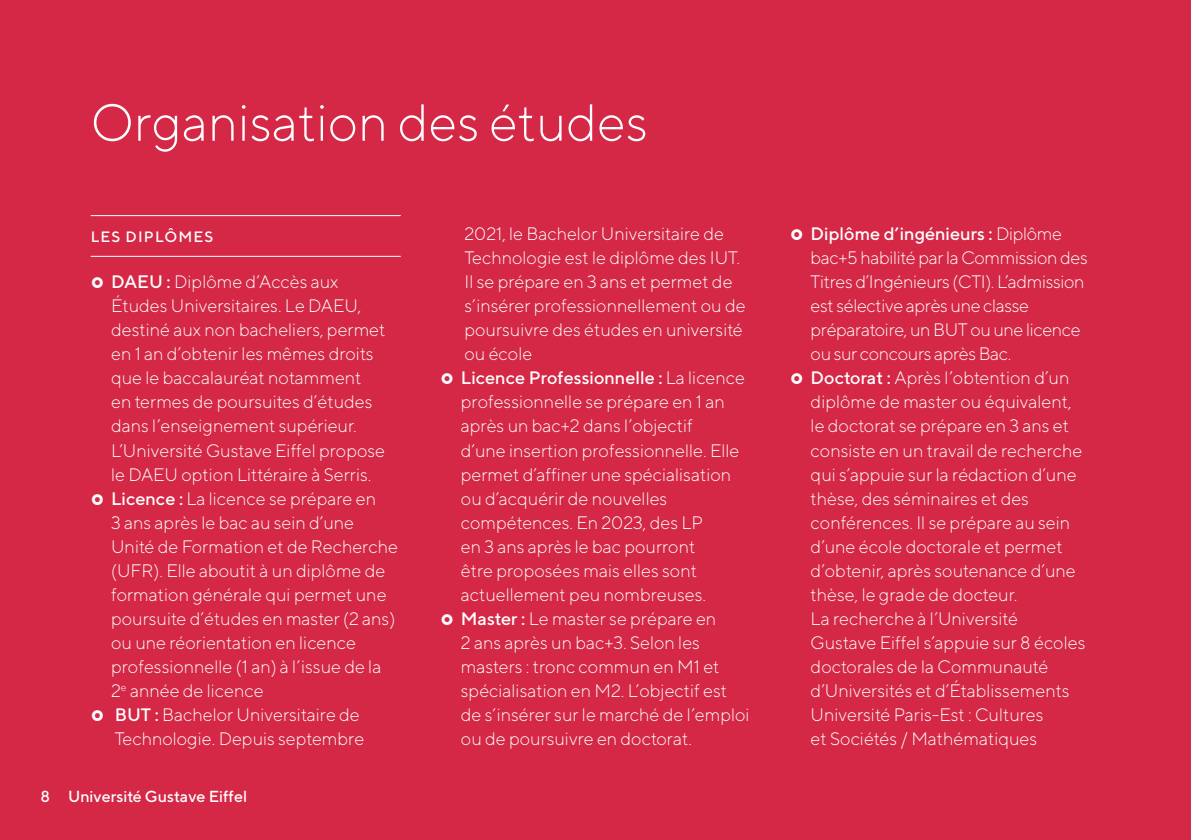
<style>
.page{position:relative;width:1191px;height:840px;background:#fff}
.page>*{position:absolute;margin:0;border:0;box-sizing:border-box;transform-origin:0 0}
.Gros_Titre{font:300 52px "TT Norms";color:#fff}
.t1{font:300 18px/24px "TT Norms";color:#fff}
.t2{font:300 18px/24px "TT Norms";letter-spacing:-.02em;color:#fff}
.t3{font:500 16px "TT Norms";color:#fff}
.Intertitre{font:500 15px "TT Norms";letter-spacing:.075em;color:#fff}
.s1{font-weight:500}
</style>
<div class="page">
<div style="left:0;top:0;width:1191px;height:839px;background:#d42846"></div>
<hr style="left:91px;top:215px;width:310px;height:1px;background:#fff">
<hr style="left:91px;top:256px;width:310px;height:1px;background:#fff">
<p class="Gros_Titre" style="left:91px;top:90px;width:559px">Organisation des études</p>
<p class="Intertitre" style="left:91px;top:227px;width:124px">LES DIPLÔMES</p>
<p class="t1" style="left:111px;top:269px;width:276px"><span class="s1">DAEU :</span> Diplôme d’Accès aux Études Universitaires. Le DAEU, destiné aux non bacheliers, permet en 1 an d’obtenir les mêmes droits que le baccalauréat notamment en termes de poursuites d’études dans l’enseignement supérieur.<br>L’Université Gustave Eiffel propose le DAEU option Littéraire à Serris.</p>
<p class="t1" style="left:111px;top:485px;width:288px"><span class="s1">♦Licence :</span> La licence se prépare en<br>3 ans après le bac au sein d’une<br>Unité de Formation et de Recherche (UFR). Elle aboutit à un diplôme de formation générale qui permet une poursuite d’études en master (2 ans) ou une réorientation en licence professionnelle (1 an) à l’issue de la<br>2<sup>e</sup> année de licence</p>
<p class="t1" style="left:115px;top:701px;width:251px"><span class="s1">BUT :</span> Bachelor Universitaire de<br>Technologie. Depuis septembre</p>
<p class="t3" style="left:41px;top:786px;width:208px">8 Université Gustave Eiffel</p>
<p class="t1" style="left:464px;top:221px;width:283px">2021, le Bachelor Universitaire de<br>Technologie est le diplôme des IUT.<br>Il se prépare en 3 ans et permet de s’insérer professionnellement ou de poursuivre des études en université ou école</p>
<p class="t1" style="left:461px;top:365px;width:286px"><span class="s1">♦Licence Professionnelle :</span> La licence professionnelle se prépare en 1 an après un bac+2 dans l’objectif<br>d’une insertion professionnelle. Elle permet d’affiner une spécialisation ou d’acquérir de nouvelles compétences. En 2023, des LP<br>en 3 ans après le bac pourront<br>être proposées mais elles sont actuellement peu nombreuses.</p>
<p class="t1" style="left:461px;top:605px;width:290px"><span class="s1">Master :</span> Le master se prépare en<br>2 ans après un bac+3. Selon les masters : tronc commun en M1 et spécialisation en M2. L’objectif est de s’insérer sur le marché de l’emploi ou de poursuivre en doctorat.</p>
<p class="t2" style="left:810px;top:221px;width:279px"><span class="s1">Diplôme d’ingénieurs :</span> Diplôme bac+5 habilité par la Commission des Titres d’Ingénieurs (CTI). L’admission est sélective après une classe préparatoire, un BUT ou une licence ou sur concours après Bac.</p>
<p class="t1" style="left:810px;top:365px;width:276px"><span class="s1">Doctorat :</span> Après l’obtention d’un diplôme de master ou équivalent, le doctorat se prépare en 3 ans et consiste en un travail de recherche qui s’appuie sur la rédaction d’une thèse, des séminaires et des conférences. Il se prépare au sein d’une école doctorale et permet d’obtenir, après soutenance d’une thèse, le grade de docteur.<br>La recherche à l’Université<br>Gustave Eiffel s’appuie sur 8 écoles doctorales de la Communauté d’Universités et d’Établissements<br>Université Paris-Est : Cultures<br>et Sociétés / Mathématiques</p>
</div>
